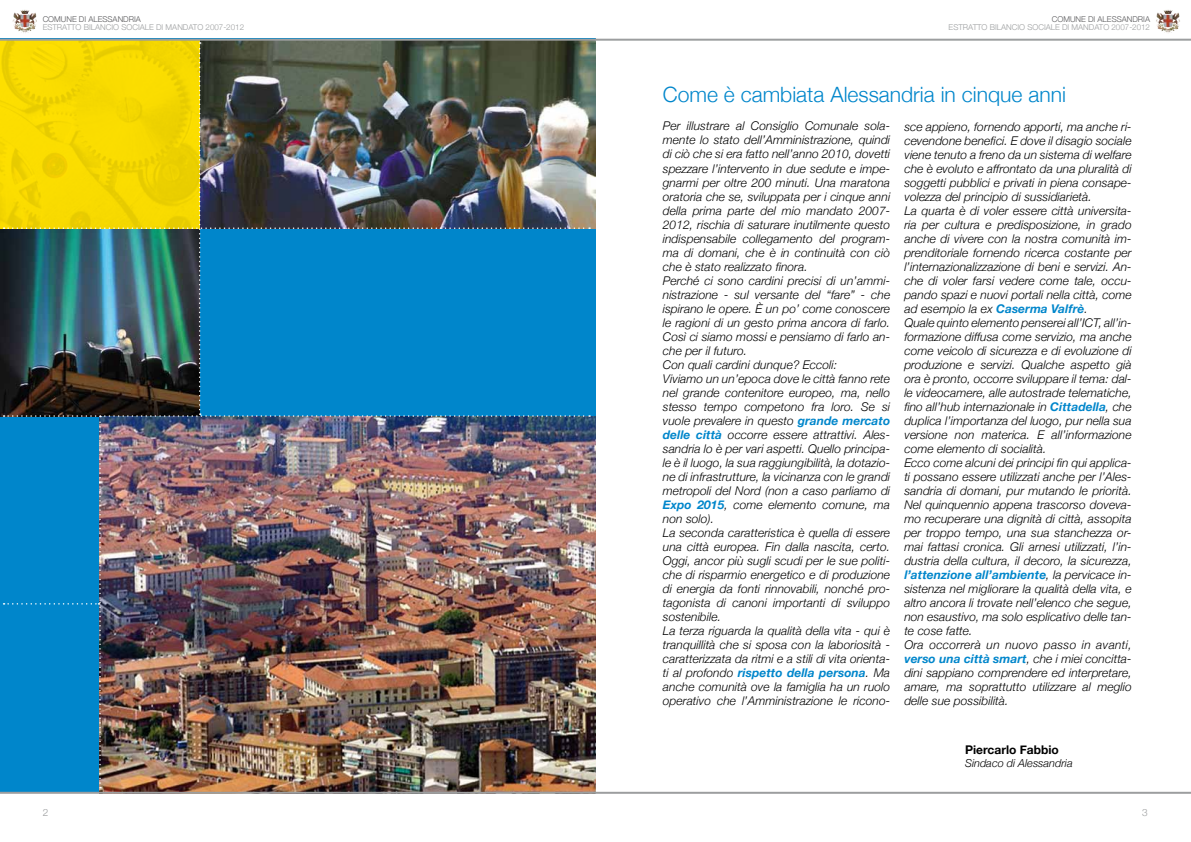
<style>
.page{position:relative;width:1191px;height:842px;background:#fff}
.page>*{position:absolute;margin:0;border:0;box-sizing:border-box;transform-origin:0 0}
.t1{font:300 21.1px "Helvetica Neue";color:#0086cb}
.t2{font:italic 300 12px/14px "Helvetica Neue";letter-spacing:.005em;color:#000}
.t3{font:700 12px "Helvetica Neue";color:#000}
.t4{font:italic 300 11px "Helvetica Neue";color:#000}
.t5{font:300 10px "Helvetica Neue";color:#9c9e9f}
.t6{font:300 8px "Helvetica Neue";color:#9c9e9f}
.t7{font:300 8px "Helvetica Neue";color:#58585a}
.s1{font-weight:700;color:#0086cb}
</style>
<div class="page">
<img style="left:20px;top:10px;width:15px;height:5px">
<img style="left:1163px;top:10px;width:15px;height:5px">
<img style="left:0;top:228px;width:4px;height:188px">
<img style="left:100px;top:416px;width:495px;height:376px">
<div style="left:0;top:39px;width:200px;height:189px;background:#ffe100"></div>
<img style="left:4px;top:42px;width:586px;height:746px">
<hr style="left:0;top:792px;width:595px;height:2px;background:#9c9e9f">
<hr style="left:0;top:39px;width:595px;height:2px;background:#9c9e9f">
<hr style="left:595px;top:792px;width:596px;height:2px;background:#9c9e9f">
<hr style="left:595px;top:39px;width:596px;height:2px;background:#9c9e9f">
<p class="t7" style="left:43px;top:13px;width:100px">COMUNE DI ALESSANDRIA</p>
<p class="t6" style="left:43px;top:21px;width:203px">ESTRATTO BILANCIO SOCIALE DI MANDATO 2007-2012</p>
<p class="t7" style="left:1051px;top:13px;width:100px">COMUNE DI ALESSANDRIA</p>
<p class="t6" style="left:948px;top:21px;width:203px">ESTRATTO BILANCIO SOCIALE DI MANDATO 2007-2012</p>
<h1 class="t1" style="left:663px;top:78px;width:404px">Come è cambiata Alessandria in cinque anni</h1>
<p class="t2" style="left:663px;top:119px;width:229px">Per illustrare al Consiglio Comunale sola&shy;mente lo stato dell’Amministrazione, quindi di ciò che si era fatto nell’anno 2010, dovetti spezzare l’intervento in due sedute e impe&shy;gnarmi per oltre 200 minuti. Una maratona oratoria che se, sviluppata per i cinque anni della prima parte del mio mandato 2007- 2012, rischia di saturare inutilmente questo indispensabile collegamento del program&shy;ma di domani, che è in continuità con ciò che è stato realizzato finora.<br>Perché ci sono cardini precisi di un’ammi&shy;nistrazione - sul versante del “fare” - che ispirano le opere. È un po’ come conoscere le ragioni di un gesto prima ancora di farlo.<br>Così ci siamo mossi e pensiamo di farlo an&shy;che per il futuro.<br>Con quali cardini dunque? Eccoli:<br>Viviamo un un’epoca dove le città fanno rete nel grande contenitore europeo, ma, nello stesso tempo competono fra loro. Se si vuole prevalere in questo <span class="s1">grande mercato delle città</span> occorre essere attrattivi. Ales&shy;sandria lo è per vari aspetti. Quello principa&shy;le è il luogo, la sua raggiungibilità, la dotazio&shy;ne di infrastrutture, la vicinanza con le grandi metropoli del Nord (non a caso parliamo di <span class="s1">Expo 2015</span>, come elemento comune, ma non solo).<br>La seconda caratteristica è quella di essere una città europea. Fin dalla nascita, certo.<br>Oggi, ancor più sugli scudi per le sue politi&shy;che di risparmio energetico e di produzione di energia da fonti rinnovabili, nonché pro&shy;tagonista di canoni importanti di sviluppo sostenibile.<br>La terza riguarda la qualità della vita - qui è tranquillità che si sposa con la laboriosità - caratterizzata da ritmi e a stili di vita orienta&shy;ti al profondo <span class="s1">rispetto della persona</span>. Ma anche comunità ove la famiglia ha un ruolo operativo che l’Amministrazione le ricono-</p>
<p class="t2" style="left:904px;top:119px;width:229px">sce appieno, fornendo apporti, ma anche ri&shy;cevendone benefici. E dove il disagio sociale viene tenuto a freno da un sistema di welfare che è evoluto e affrontato da una pluralità di soggetti pubblici e privati in piena consape&shy;volezza del principio di sussidiarietà.<br>La quarta è di voler essere città universita&shy;ria per cultura e predisposizione, in grado anche di vivere con la nostra comunità im&shy;prenditoriale fornendo ricerca costante per l’internazionalizzazione di beni e servizi. An&shy;che di voler farsi vedere come tale, occu&shy;pando spazi e nuovi portali nella città, come ad esempio la ex <span class="s1">Caserma Valfrè</span>.<br>Quale quinto elemento penserei all’ICT, all’in&shy;formazione diffusa come servizio, ma anche come veicolo di sicurezza e di evoluzione di produzione e servizi. Qualche aspetto già ora è pronto, occorre sviluppare il tema: dal&shy;le videocamere, alle autostrade telematiche, fino all’hub internazionale in <span class="s1">Cittadella</span>, che duplica l’importanza del luogo, pur nella sua versione non materica. E all’informazione come elemento di socialità.<br>Ecco come alcuni dei principi fin qui applica&shy;ti possano essere utilizzati anche per l’Ales&shy;sandria di domani, pur mutando le priorità.<br>Nel quinquennio appena trascorso doveva&shy;mo recuperare una dignità di città, assopita per troppo tempo, una sua stanchezza or&shy;mai fattasi cronica. Gli arnesi utilizzati, l’in&shy;dustria della cultura, il decoro, la sicurezza, <span class="s1">l’attenzione all’ambiente</span>, la pervicace in&shy;sistenza nel migliorare la qualità della vita, e altro ancora li trovate nell’elenco che segue, non esaustivo, ma solo esplicativo delle tan&shy;te cose fatte.<br>Ora occorrerà un nuovo passo in avanti, <span class="s1">verso una città smart</span>, che i miei concitta&shy;dini sappiano comprendere ed interpretare, amare, ma soprattutto utilizzare al meglio delle sue possibilità.</p>
<p class="t3" style="left:965px;top:739px;width:95px">Piercarlo Fabbio</p>
<p class="t4" style="left:965px;top:754px;width:109px">Sindaco di Alessandria</p>
<p class="t5" style="left:43px;top:805px;width:7px">2</p>
<p class="t5" style="left:1142px;top:805px;width:7px">3</p>
</div>
